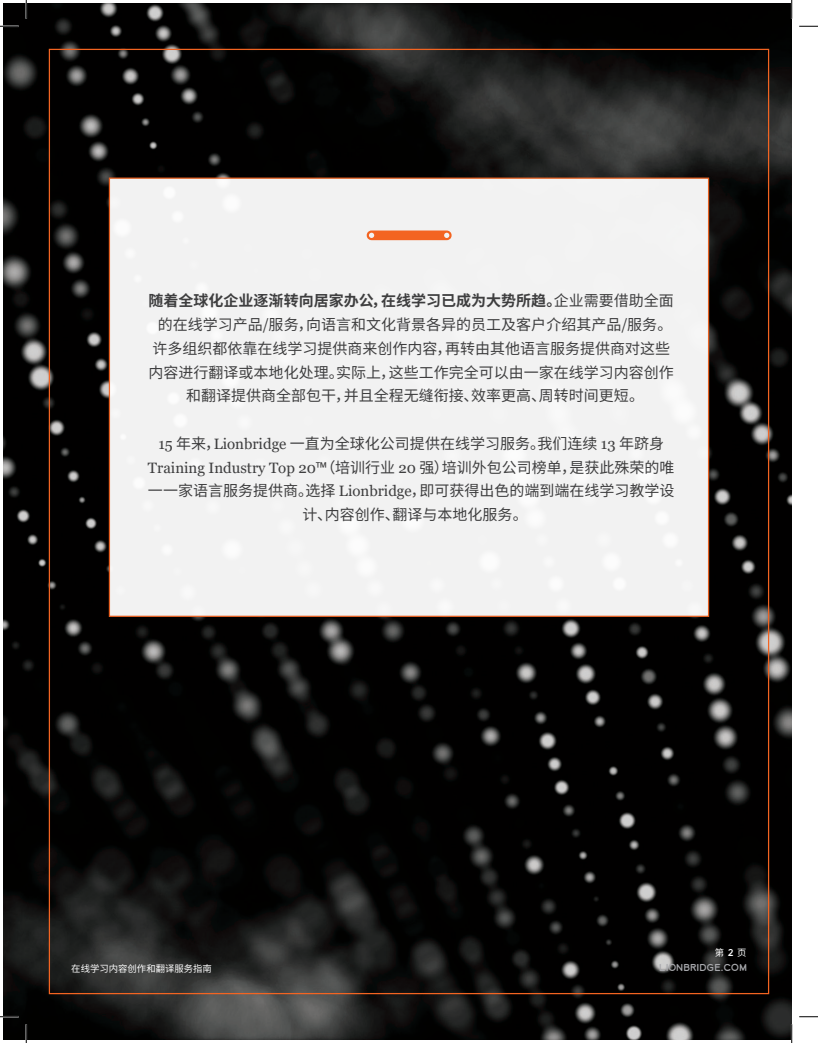
<style>
.page{position:relative;width:818px;height:1043px;background:#fff}
.page>*{position:absolute;margin:0;border:0;box-sizing:border-box;transform-origin:0 0}
.t1{font:15px/23.8px "Noto Sans CJ Ksc";color:#3e3e3f;text-align:center}
.Lion_Intro{font:9.38px "Noto Sans CJ Ksc";color:#fff}
.Lion_Intro-2{font:9.38px "Lionbridge Sans";color:#a8a9ad}
.s1{font-weight:700}
.s2{font-family:"Georgia"}
.s3{font-family:"Noto Sans"}
.s4{font-family:"Lionbridge Sans"}
</style>
<div class="page">
<img style="left:4px;top:4px;width:787px;height:1035px">
<div style="left:109px;top:177px;width:600px;height:440px;background:#f2f2f2;border:1px solid #f36421"></div>
<svg style="left:366px;top:230px;width:85px;height:10px"></svg>
<svg style="left:0;top:25px;width:19px;height:2px"></svg>
<svg style="left:799px;top:25px;width:19px;height:2px"></svg>
<svg style="left:0;top:1015px;width:19px;height:2px"></svg>
<svg style="left:799px;top:1016px;width:19px;height:1px"></svg>
<svg style="left:25px;top:0;width:2px;height:19px"></svg>
<svg style="left:25px;top:1024px;width:2px;height:18px"></svg>
<svg style="left:790px;top:0;width:2px;height:19px"></svg>
<svg style="left:790px;top:1024px;width:2px;height:18px"></svg>
<p class="t1" style="left:149px;top:289px;width:526px"><span class="s1">随着全球化企业逐渐转向居家办公，在线学习已成为大势所趋。</span>企业需要借助全面的在线学习产品/服务，向语言和文化背景各异的员工及客户介绍其产品/服务。许多组织都依靠在线学习提供商来创作内容，再转由其他语言服务提供商对这些内容进行翻译或本地化处理。实际上，这些工作完全可以由一家在线学习内容创作和翻译提供商全部包干，并且全程无缝衔接、效率更高、周转时间更短。</p>
<p class="t1" style="left:148px;top:432px;width:528px"><span class="s2">15</span> 年来，<span class="s2">Lionbridge</span> 一直为全球化公司提供在线学习服务。我们连续 <span class="s2">13</span> 年跻身<span class="s2">Training Industry Top 20</span><span class="s3">™</span>（培训行业 <span class="s2">20</span> 强）培训外包公司榜单，是获此殊荣的唯一一家语言服务提供商。选择 <span class="s2">Lionbridge</span>，即可获得出色的端到端在线学习教学设计、内容创作、翻译与本地化服务。</p>
<p class="Lion_Intro" style="left:71px;top:963px;width:142px">在线学习内容创作和翻译服务指南</p>
<p class="Lion_Intro" style="left:714px;top:947px;width:33px">第 <span class="s4">2</span> 页</p>
<p class="Lion_Intro-2" style="left:659px;top:961px;width:89px">LIONBRIDGE.COM</p>
</div>
